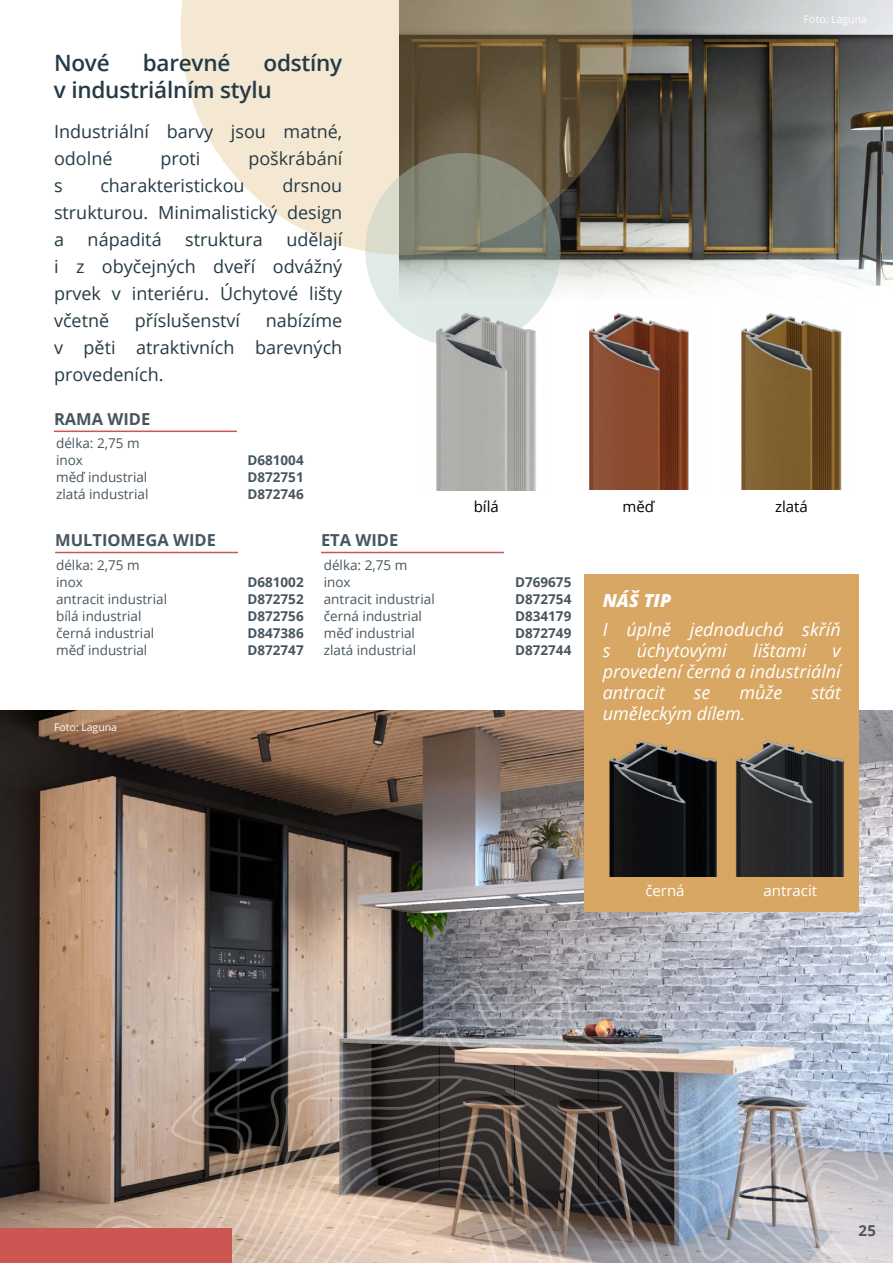
<style>
.page{position:relative;width:893px;height:1263px;background:#fff}
.page>*{position:absolute;margin:0;border:0;box-sizing:border-box;transform-origin:0 0}
.t1{font:600 22.5px/27px "Open Sans";letter-spacing:-.01em;color:#253a44}
.t2{font:18px/27px "Open Sans";color:#253a44;text-align:justify}
.t3{font:italic 18px/21px "Open Sans";color:#fff}
.t4{font:italic 800 18px "Open Sans";color:#fff}
.t5{font:700 16.5px "Open Sans";color:#47555f}
.t6{font:15px "Open Sans";color:#fff}
.t7{font:15px "Open Sans";color:#000}
.t8{font:700 15px "Open Sans";color:#4c565c}
.t9{font:13.5px/17px "Open Sans";color:#47555f}
.t10{font:700 13.5px "Open Sans";color:#47555f}
.t11{font:10.5px "Open Sans";color:#fff}
</style>
<div class="page">
<img style="left:633px;top:0;width:260px;height:252px">
<svg style="left:553px;top:252px;width:340px;height:42px"></svg>
<svg style="left:181px;top:0;width:452px;height:255px;background:#b6ab97"></svg>
<img style="left:0;top:710px;width:893px;height:278px">
<svg style="left:365px;top:153px;width:196px;height:194px;background:#a5ab9f"></svg>
<svg style="left:338px;top:979px;width:555px;height:9px;background:#a2a3ab"></svg>
<img style="left:0;top:988px;width:893px;height:275px">
<svg style="left:183px;top:1173px;width:513px;height:90px;background:#9d8d83"></svg>
<hr style="left:321px;top:552px;width:183px;height:1px;background:#cc5752">
<img style="left:424px;top:305px;width:119px;height:185px">
<img style="left:589px;top:313px;width:100px;height:177px">
<img style="left:741px;top:313px;width:101px;height:177px">
<div style="left:585px;top:574px;width:274px;height:337px;background:#d9a764"></div>
<img style="left:736px;top:740px;width:108px;height:137px">
<img style="left:609px;top:740px;width:108px;height:137px">
<hr style="left:54px;top:431px;width:183px;height:1px;background:#cc5752">
<hr style="left:55px;top:552px;width:183px;height:1px;background:#cc5752">
<div style="left:0;top:1228px;width:232px;height:35px;background:#cc5752"></div>
<p class="t1" style="left:54px;top:49px;width:290px;text-indent:209px">odstíny v industriálním stylu</p>
<p class="t2" style="left:54px;top:117px;width:290px">Industriální barvy jsou matné, odolné</p>
<p class="t1" style="left:54px;top:49px;width:57px">Nové</p>
<p class="t1" style="left:143px;top:49px;width:89px">barevné</p>
<p class="t2" style="left:160px;top:144px;width:42px">proti</p>
<p class="t2" style="left:248px;top:144px;width:95px">poškrábání</p>
<p class="t2" style="left:54px;top:171px;width:290px;text-indent:228px">drsnou strukturou. Minimalistický design a</p>
<p class="t2" style="left:54px;top:171px;width:10px">s</p>
<p class="t2" style="left:100px;top:171px;width:146px">charakteristickou</p>
<p class="t2" style="left:54px;top:225px;width:290px;text-indent:232px">udělají i z obyčejných dveří odvážný prvek v interiéru. Úchytové lišty včetně</p>
<p class="t2" style="left:88px;top:225px;width:76px">nápaditá</p>
<p class="t2" style="left:185px;top:225px;width:79px">struktura</p>
<p class="t2" style="left:54px;top:306px;width:290px;text-indent:212px">nabízíme v pěti atraktivních barevných provedeních.</p>
<p class="t2" style="left:135px;top:306px;width:107px">příslušenství</p>
<p class="t5" style="left:54px;top:407px;width:98px">RAMA WIDE</p>
<p class="t9" style="left:56px;top:435px;width:85px">délka: 2,75 m inox</p>
<p class="t10" style="left:247px;top:451px;width:58px">D681004</p>
<p class="t9" style="left:56px;top:469px;width:93px">měď industrial</p>
<p class="t10" style="left:247px;top:468px;width:58px">D872751</p>
<p class="t9" style="left:56px;top:486px;width:94px">zlatá industrial</p>
<p class="t10" style="left:247px;top:485px;width:58px">D872746</p>
<p class="t5" style="left:55px;top:529px;width:162px">MULTIOMEGA WIDE</p>
<p class="t9" style="left:56px;top:556px;width:85px">délka: 2,75 m inox</p>
<p class="t10" style="left:247px;top:572px;width:58px">D681002</p>
<p class="t5" style="left:321px;top:529px;width:79px">ETA WIDE</p>
<p class="t9" style="left:324px;top:556px;width:85px">délka: 2,75 m inox</p>
<p class="t11" style="left:804px;top:12px;width:65px">Foto: Laguna</p>
<p class="t7" style="left:474px;top:496px;width:27px">bílá</p>
<p class="t7" style="left:623px;top:496px;width:33px">měď</p>
<p class="t7" style="left:775px;top:496px;width:34px">zlatá</p>
<p class="t10" style="left:515px;top:572px;width:58px">D769675</p>
<p class="t9" style="left:56px;top:590px;width:113px">antracit industrial</p>
<p class="t10" style="left:247px;top:589px;width:58px">D872752</p>
<p class="t9" style="left:56px;top:607px;width:87px">bílá industrial</p>
<p class="t10" style="left:247px;top:606px;width:58px">D872756</p>
<p class="t9" style="left:56px;top:624px;width:100px">černá industrial</p>
<p class="t10" style="left:247px;top:623px;width:58px">D847386</p>
<p class="t9" style="left:56px;top:641px;width:93px">měď industrial</p>
<p class="t10" style="left:247px;top:640px;width:58px">D872747</p>
<p class="t9" style="left:324px;top:590px;width:113px">antracit industrial</p>
<p class="t10" style="left:515px;top:589px;width:58px">D872754</p>
<p class="t9" style="left:324px;top:607px;width:100px">černá industrial</p>
<p class="t10" style="left:515px;top:606px;width:58px">D834179</p>
<p class="t9" style="left:324px;top:624px;width:93px">měď industrial</p>
<p class="t10" style="left:515px;top:623px;width:58px">D872749</p>
<p class="t9" style="left:324px;top:641px;width:94px">zlatá industrial</p>
<p class="t10" style="left:515px;top:640px;width:58px">D872744</p>
<p class="t11" style="left:54px;top:720px;width:65px">Foto: Laguna</p>
<p class="t4" style="left:603px;top:586px;width:70px">NÁŠ TIP</p>
<p class="t3" style="left:603px;top:619px;width:240px">I úplně jednoduchá skříň s</p>
<p class="t3" style="left:637px;top:640px;width:92px">úchytovými</p>
<p class="t3" style="left:753px;top:640px;width:55px">lištami</p>
<p class="t3" style="left:603px;top:640px;width:240px;text-align:justify;text-indent:230px">v provedení černá a industriální antracit</p>
<p class="t3" style="left:694px;top:682px;width:18px">se</p>
<p class="t3" style="left:739px;top:682px;width:44px">může</p>
<p class="t3" style="left:811px;top:682px;width:31px">stát</p>
<p class="t3" style="left:603px;top:703px;width:144px">uměleckým dílem.</p>
<p class="t6" style="left:645px;top:880px;width:41px">černá</p>
<p class="t6" style="left:764px;top:880px;width:55px">antracit</p>
<p class="t8" style="left:858px;top:1220px;width:19px">25</p>
</div>
